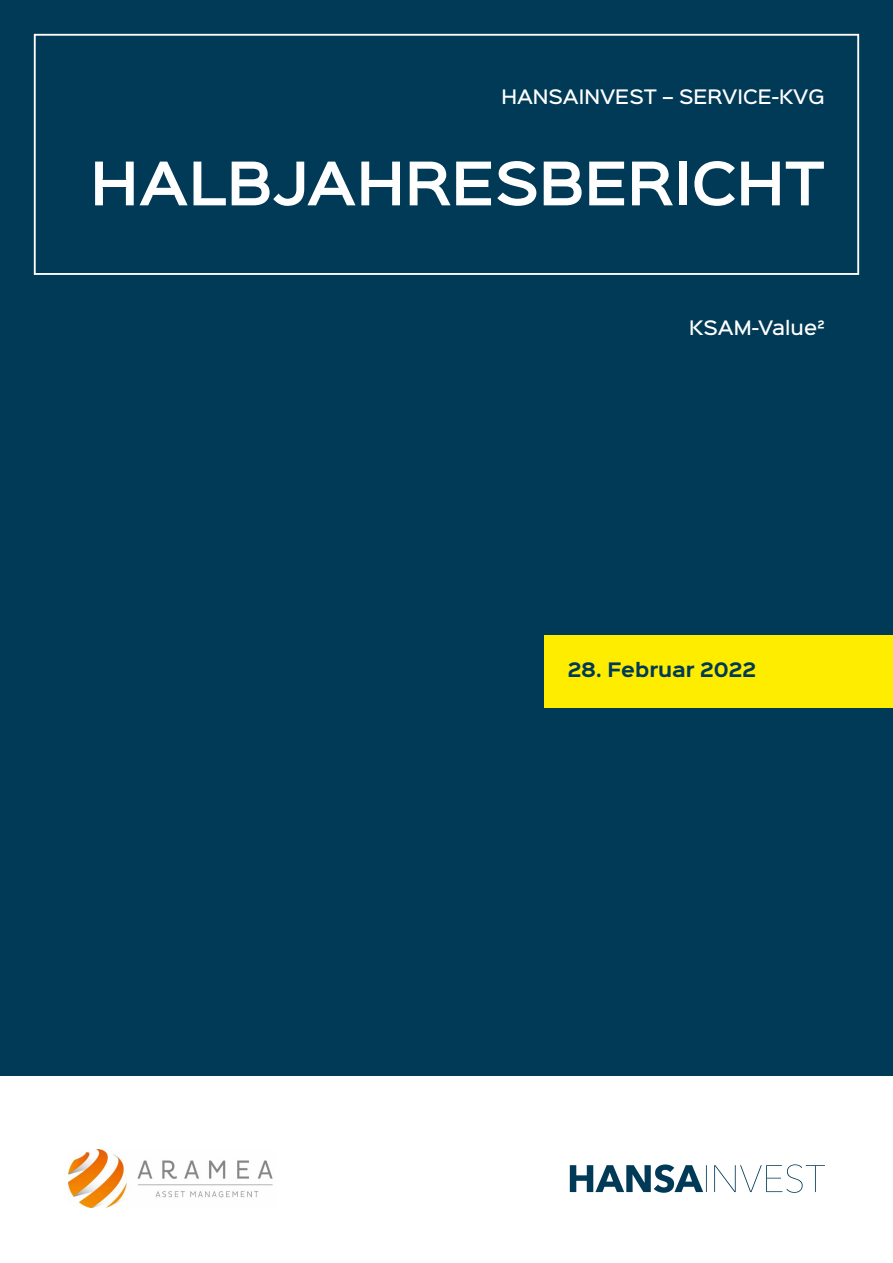
<style>
.page{position:relative;width:893px;height:1263px;background:#fff}
.page>*{position:absolute;margin:0;border:0;box-sizing:border-box;transform-origin:0 0}
.t1{font:600 54px "Sinkin Sans 600";color:#fff}
.t2{font:500 18px "Sinkin Sans 500";color:#fff}
.t3{font:700 18px "Sinkin Sans 700";color:#003a56}
</style>
<div class="page">
<div style="left:0;top:0;width:893px;height:1076px;background:#003a56"></div>
<div style="left:34px;top:34px;width:825px;height:241px;border:2px solid #fff"></div>
<svg style="left:570px;top:1164px;width:255px;height:29px"></svg>
<div style="left:544px;top:635px;width:349px;height:73px;background:#ffed00"></div>
<img style="left:68px;top:1149px;width:205px;height:59px">
<p class="t2" style="left:501px;top:81px;width:325px">HANSAINVEST – SERVICE-KVG</p>
<h1 class="t1" style="left:90px;top:136px;width:736px">HALBJAHRESBERICHT</h1>
<p class="t2" style="left:689px;top:312px;width:137px">KSAM-Value²</p>
<p class="t3" style="left:568px;top:660px;width:190px">28. Februar 2022</p>
</div>
